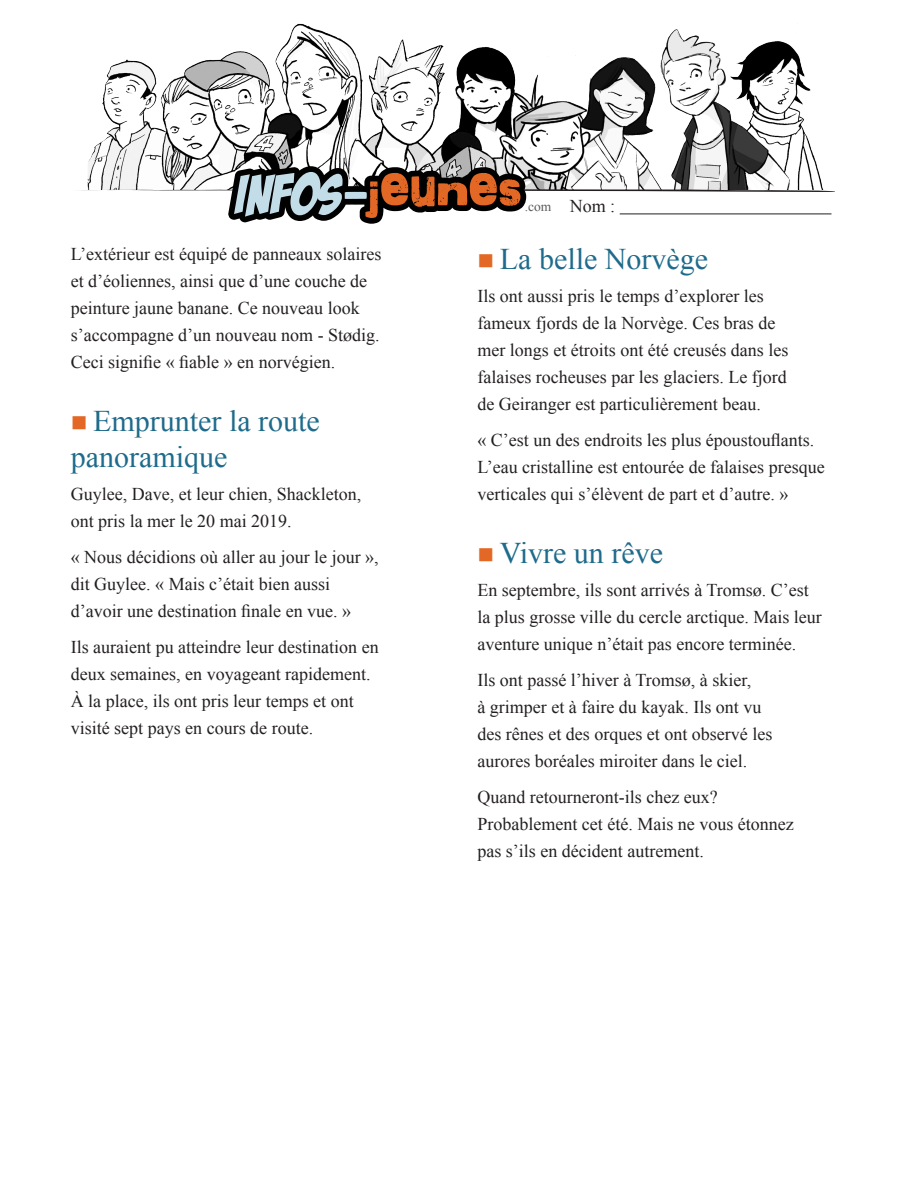
<style>
.page{position:relative;width:918px;height:1188px;background:#fff}
.page>*{position:absolute;margin:0;border:0;box-sizing:border-box;transform-origin:0 0}
.t1{font:30px/36px "Times New Roman";color:#1e6b8b}
.body{font:18px/27px "Times New Roman";color:#231f20}
.t2{font:13.5px "Times New Roman";color:#5a5a5d}
.s1{font-size:18px;color:#231f20}
</style>
<div class="page">
<img style="left:88px;top:23px;width:729px;height:143px">
<svg style="left:81px;top:166px;width:754px;height:58px"></svg>
<p class="body" style="left:71px;top:240px;width:312px">L’extérieur est équipé de panneaux solaires et d’éoliennes, ainsi que d’une couche de peinture jaune banane. Ce nouveau look s’accompagne d’un nouveau nom - Stødig.<br>Ceci signifie « fiable » en norvégien.</p>
<p class="t1" style="left:71px;top:403px;width:251px;text-indent:22px">Emprunter la route panoramique</p>
<p class="body" style="left:71px;top:480px;width:292px">Guylee, Dave, et leur chien, Shackleton, ont pris la mer le 20 mai 2019.</p>
<p class="body" style="left:71px;top:543px;width:309px">« Nous décidions où aller au jour le jour », dit Guylee. « Mais c’était bien aussi d’avoir une destination finale en vue. »</p>
<p class="body" style="left:71px;top:633px;width:309px">Ils auraient pu atteindre leur destination en deux semaines, en voyageant rapidement.<br>À la place, ils ont pris leur temps et ont visité sept pays en cours de route.</p>
<p class="t2" style="left:525px;top:197px;width:92px">.com <span class="s1">Nom :</span></p>
<p class="t1" style="left:500px;top:240px;width:210px">La belle Norvège</p>
<p class="body" style="left:477px;top:282px;width:312px">Ils ont aussi pris le temps d’explorer les fameux fjords de la Norvège. Ces bras de mer longs et étroits ont été creusés dans les falaises rocheuses par les glaciers. Le fjord de Geiranger est particulièrement beau.</p>
<p class="body" style="left:477px;top:426px;width:349px">« C’est un des endroits les plus époustouflants.<br>L’eau cristalline est entourée de falaises presque verticales qui s’élèvent de part et d’autre. »</p>
<p class="t1" style="left:500px;top:534px;width:165px">Vivre un rêve</p>
<p class="body" style="left:477px;top:576px;width:346px">En septembre, ils sont arrivés à Tromsø. C’est la plus grosse ville du cercle arctique. Mais leur aventure unique n’était pas encore terminée.</p>
<p class="body" style="left:477px;top:666px;width:296px">Ils ont passé l’hiver à Tromsø, à skier,<br>à grimper et à faire du kayak. Ils ont vu des rênes et des orques et ont observé les aurores boréales miroiter dans le ciel.</p>
<p class="body" style="left:477px;top:783px;width:318px">Quand retourneront-ils chez eux?<br>Probablement cet été. Mais ne vous étonnez pas s’ils en décident autrement.</p>
</div>
